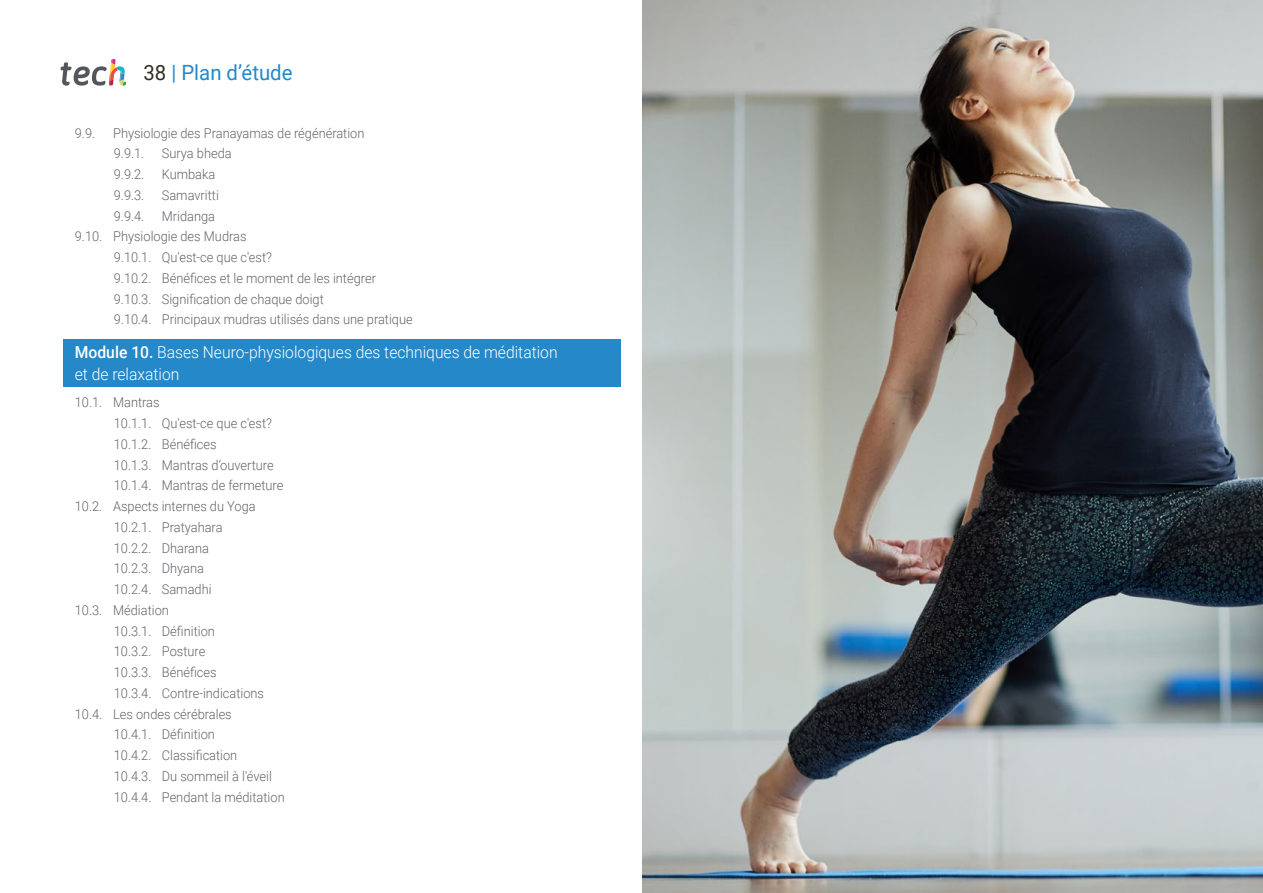
<style>
.page{position:relative;width:1263px;height:893px;background:#fff}
.page>*{position:absolute;margin:0;border:0;box-sizing:border-box;transform-origin:0 0}
.t1{font:21px "Roboto";color:#2488c9}
.t2{font:300 16.5px/22.5px "Roboto";color:#fff;scale:.95 1}
.t3{font:300 13.5px/20.7px "Roboto";color:#61646a;scale:.95 1}
.s1{color:#312e20}
.s2{font-weight:500}
</style>
<div class="page">
<svg style="left:61px;top:59px;width:65px;height:27px"></svg>
<div style="left:64px;top:339px;width:557px;height:47px;background:#2488c9"></div>
<img style="left:642px;top:0;width:621px;height:893px">
<h1 class="t1" style="left:144px;top:57px;width:151px"><span class="s1">38</span> | Plan d’étude</h1>
<p class="t3" style="left:75px;top:122px;width:23px">9.9.</p>
<p class="t3" style="left:113px;top:122px;width:266px">Physiologie des Pranayamas de régénération<br>9.9.1.</p>
<p class="t3" style="left:162px;top:143px;width:75px">Surya bheda</p>
<p class="t3" style="left:114px;top:164px;width:34px">9.9.2.</p>
<p class="t3" style="left:162px;top:164px;width:58px">Kumbaka</p>
<p class="t3" style="left:114px;top:184px;width:34px">9.9.3.</p>
<p class="t3" style="left:162px;top:184px;width:62px">Samavritti</p>
<p class="t3" style="left:114px;top:205px;width:34px">9.9.4.</p>
<p class="t3" style="left:162px;top:205px;width:58px">Mridanga</p>
<p class="t3" style="left:75px;top:226px;width:182px">9.10. Physiologie des Mudras</p>
<p class="t3" style="left:114px;top:247px;width:168px">9.10.1. Qu'est-ce que c'est?</p>
<p class="t3" style="left:114px;top:267px;width:277px">9.10.2. Bénéfices et le moment de les intégrer</p>
<p class="t3" style="left:114px;top:288px;width:223px">9.10.3. Signification de chaque doigt</p>
<p class="t3" style="left:114px;top:309px;width:316px">9.10.4. Principaux mudras utilisés dans une pratique</p>
<p class="t2" style="left:75px;top:340px;width:510px"><span class="s2">Module 10.</span> Bases Neuro-physiologiques des techniques de méditation et de relaxation</p>
<p class="t3" style="left:75px;top:392px;width:91px">10.1. Mantras</p>
<p class="t3" style="left:114px;top:412px;width:168px">10.1.1. Qu'est-ce que c'est?</p>
<p class="t3" style="left:114px;top:433px;width:110px">10.1.2. Bénéfices</p>
<p class="t3" style="left:114px;top:454px;width:170px">10.1.3. Mantras d’ouverture</p>
<p class="t3" style="left:114px;top:475px;width:180px">10.1.4. Mantras de fermeture</p>
<p class="t3" style="left:75px;top:495px;width:192px">10.2. Aspects internes du Yoga</p>
<p class="t3" style="left:114px;top:516px;width:116px">10.2.1. Pratyahara</p>
<p class="t3" style="left:114px;top:537px;width:102px">10.2.2. Dharana</p>
<p class="t3" style="left:114px;top:558px;width:96px">10.2.3. Dhyana</p>
<p class="t3" style="left:114px;top:578px;width:104px">10.2.4. Samadhi</p>
<p class="t3" style="left:75px;top:599px;width:101px">10.3. Médiation</p>
<p class="t3" style="left:114px;top:620px;width:108px">10.3.1. Définition</p>
<p class="t3" style="left:114px;top:641px;width:98px">10.3.2. Posture</p>
<p class="t3" style="left:114px;top:661px;width:110px">10.3.3. Bénéfices</p>
<p class="t3" style="left:114px;top:682px;width:160px">10.3.4. Contre-indications</p>
<p class="t3" style="left:75px;top:703px;width:167px">10.4. Les ondes cérébrales</p>
<p class="t3" style="left:114px;top:724px;width:108px">10.4.1. Définition</p>
<p class="t3" style="left:114px;top:744px;width:132px">10.4.2. Classification</p>
<p class="t3" style="left:114px;top:765px;width:168px">10.4.3. Du sommeil à l'éveil</p>
<p class="t3" style="left:114px;top:786px;width:181px">10.4.4. Pendant la méditation</p>
</div>
